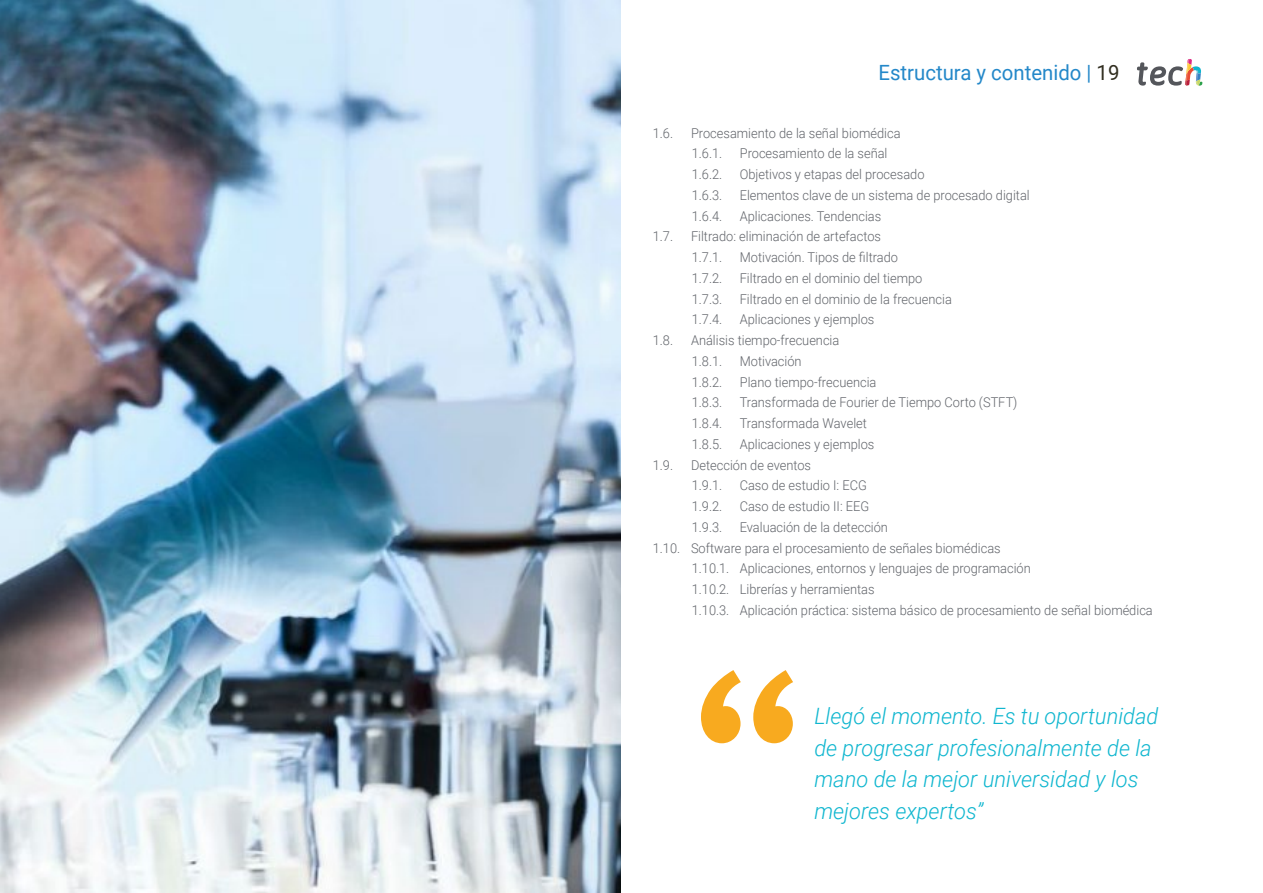
<style>
.page{position:relative;width:1263px;height:893px;background:#fff}
.page>*{position:absolute;margin:0;border:0;box-sizing:border-box;transform-origin:0 0}
.t1{font:italic 300 22.5px/31.5px "Roboto";color:#0fb6cf}
.t2{font:21px "Roboto";color:#2488c9}
.t3{font:300 13.5px/20.7px "Roboto";color:#61646a;scale:.95 1}
.s1{color:#312e20}
</style>
<div class="page">
<img style="left:0;top:0;width:621px;height:893px">
<svg style="left:1137px;top:59px;width:65px;height:27px"></svg>
<svg style="left:701px;top:670px;width:92px;height:73px"></svg>
<h2 class="t2" style="left:878px;top:57px;width:242px">Estructura y contenido | <span class="s1">19</span></h2>
<p class="t3" style="left:653px;top:122px;width:23px">1.6.</p>
<p class="t3" style="left:691px;top:122px;width:222px">Procesamiento de la señal biomédica<br>1.6.1.</p>
<p class="t3" style="left:740px;top:143px;width:157px">Procesamiento de la señal</p>
<p class="t3" style="left:692px;top:164px;width:34px">1.6.2.</p>
<p class="t3" style="left:740px;top:164px;width:196px">Objetivos y etapas del procesado</p>
<p class="t3" style="left:692px;top:184px;width:34px">1.6.3.</p>
<p class="t3" style="left:740px;top:184px;width:307px">Elementos clave de un sistema de procesado digital</p>
<p class="t3" style="left:692px;top:205px;width:34px">1.6.4.</p>
<p class="t3" style="left:740px;top:205px;width:150px">Aplicaciones. Tendencias</p>
<p class="t3" style="left:653px;top:226px;width:23px">1.7.</p>
<p class="t3" style="left:691px;top:226px;width:201px">Filtrado: eliminación de artefactos<br>1.7.1.</p>
<p class="t3" style="left:740px;top:247px;width:168px">Motivación. Tipos de filtrado</p>
<p class="t3" style="left:692px;top:267px;width:34px">1.7.2.</p>
<p class="t3" style="left:740px;top:267px;width:194px">Filtrado en el dominio del tiempo</p>
<p class="t3" style="left:692px;top:288px;width:34px">1.7.3.</p>
<p class="t3" style="left:740px;top:288px;width:225px">Filtrado en el dominio de la frecuencia</p>
<p class="t3" style="left:692px;top:309px;width:34px">1.7.4.</p>
<p class="t3" style="left:740px;top:309px;width:143px">Aplicaciones y ejemplos</p>
<p class="t3" style="left:653px;top:330px;width:23px">1.8.</p>
<p class="t3" style="left:691px;top:330px;width:158px">Análisis tiempo-frecuencia<br>1.8.1.</p>
<p class="t3" style="left:740px;top:350px;width:67px">Motivación</p>
<p class="t3" style="left:692px;top:371px;width:34px">1.8.2.</p>
<p class="t3" style="left:740px;top:371px;width:145px">Plano tiempo-frecuencia</p>
<p class="t3" style="left:692px;top:392px;width:34px">1.8.3.</p>
<p class="t3" style="left:740px;top:392px;width:294px">Transformada de Fourier de Tiempo Corto (STFT)</p>
<p class="t3" style="left:692px;top:413px;width:34px">1.8.4.</p>
<p class="t3" style="left:740px;top:413px;width:135px">Transformada Wavelet</p>
<p class="t3" style="left:692px;top:433px;width:34px">1.8.5.</p>
<p class="t3" style="left:740px;top:433px;width:143px">Aplicaciones y ejemplos</p>
<p class="t3" style="left:653px;top:454px;width:23px">1.9.</p>
<p class="t3" style="left:691px;top:454px;width:128px">Detección de eventos<br>1.9.1.</p>
<p class="t3" style="left:740px;top:475px;width:135px">Caso de estudio I: ECG</p>
<p class="t3" style="left:692px;top:496px;width:34px">1.9.2.</p>
<p class="t3" style="left:740px;top:496px;width:138px">Caso de estudio II: EEG</p>
<p class="t3" style="left:692px;top:516px;width:34px">1.9.3.</p>
<p class="t3" style="left:740px;top:516px;width:158px">Evaluación de la detección</p>
<p class="t3" style="left:653px;top:537px;width:368px">1.10. Software para el procesamiento de señales biomédicas</p>
<p class="t3" style="left:692px;top:558px;width:358px">1.10.1. Aplicaciones, entornos y lenguajes de programación</p>
<p class="t3" style="left:692px;top:579px;width:194px">1.10.2. Librerías y herramientas</p>
<p class="t3" style="left:692px;top:599px;width:487px">1.10.3. Aplicación práctica: sistema básico de procesamiento de señal biomédica</p>
<h1 class="t1" style="left:814px;top:699px;width:346px">Llegó el momento. Es tu oportunidad de progresar profesionalmente de la mano de la mejor universidad y los mejores expertos”</h1>
</div>
